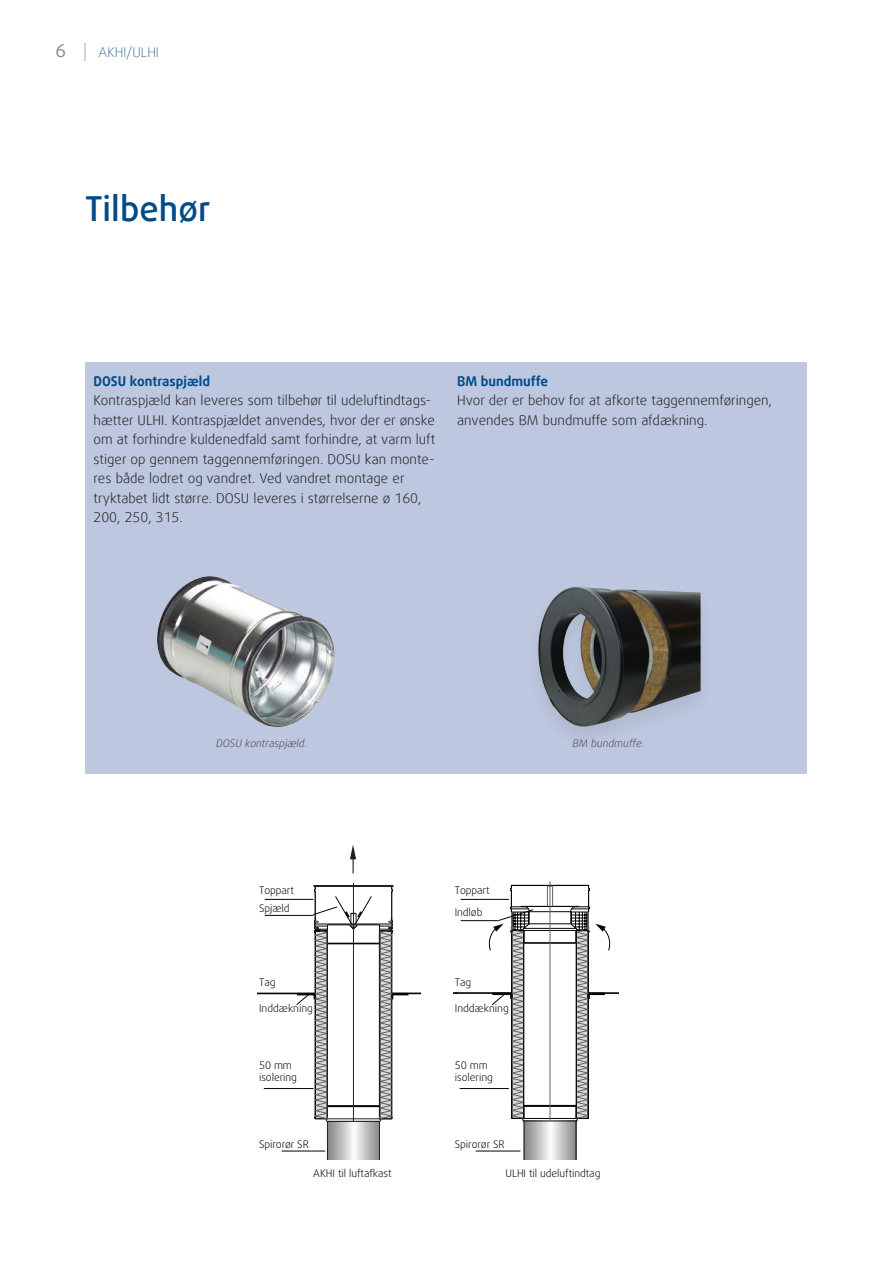
<style>
.page{position:relative;width:893px;height:1263px;background:#fff}
.page>*{position:absolute;margin:0;border:0;box-sizing:border-box;transform-origin:0 0}
.Indersider_overskrif{font:500 34.5px "Daxline Offc Pro";color:#004b87}
.Brød{font:300 13.5px/19.5px "Daxline Offc Pro";color:#231f20}
.Mellemrubrik{font:700 13.5px "Daxline Offc Pro";color:#004b87}
.t1{font:100 13.5px "Daxline Offc Pro";color:#004b87}
.t2{font:300 10.5px/12px "Daxline Offc Pro";letter-spacing:-.01em;color:#050504}
.Billedtekst{font:italic 300 10.5px "Daxline Offc Pro";color:#4b4c4d}
.s1{font-weight:400;font-size:18px;color:#86888b}
.s2{font-size:18px;color:#86888b}
</style>
<div class="page">
<div style="left:85px;top:362px;width:721px;height:412px;background:#bdc7df"></div>
<img style="left:157px;top:576px;width:177px;height:151px">
<img style="left:538px;top:587px;width:163px;height:140px">
<hr style="left:258px;top:992px;width:57px;height:2px;background:#050504">
<svg style="left:263px;top:883px;width:158px;height:277px"></svg>
<hr style="left:588px;top:992px;width:30px;height:2px;background:#050504">
<hr style="left:327px;top:929px;width:1px;height:188px;background:#231f20">
<hr style="left:379px;top:929px;width:1px;height:188px;background:#231f20">
<svg style="left:350px;top:845px;width:6px;height:28px"></svg>
<svg style="left:454px;top:881px;width:157px;height:279px"></svg>
<p class="t1" style="left:55px;top:44px;width:105px"><span class="s1">6</span> <span class="s2">|</span> AKHI/ULHI</p>
<p class="Indersider_overskrif" style="left:85px;top:185px;width:127px">Tilbehør</p>
<p class="Mellemrubrik" style="left:94px;top:372px;width:118px">DOSU kontraspjæld</p>
<p class="Brød" style="left:94px;top:391px;width:343px">Kontraspjæld kan leveres som tilbehør til udeluftindtags&shy;hætter ULHI. Kontraspjældet anvendes, hvor der er ønske om at forhindre kuldenedfald samt forhindre, at varm luft stiger op gennem taggennemføringen. DOSU kan monte&shy;res både lodret og vandret. Ved vandret montage er tryktabet lidt større. DOSU leveres i størrelserne ø 160, 200, 250, 315.</p>
<p class="Mellemrubrik" style="left:457px;top:372px;width:93px">BM bundmuffe</p>
<p class="Brød" style="left:457px;top:391px;width:316px">Hvor der er behov for at afkorte taggennemføringen, anvendes BM bundmuffe som afdækning.</p>
<p class="Billedtekst" style="left:216px;top:736px;width:93px">DOSU kontraspjæld.</p>
<p class="Billedtekst" style="left:573px;top:736px;width:73px">BM bundmuffe.</p>
<p class="t2" style="left:259px;top:882px;width:36px;line-height:17.1px">Toppart<br>Spjæld</p>
<p class="t2" style="left:455px;top:885px;width:36px">Toppart</p>
<p class="t2" style="left:455px;top:906px;width:29px">Indløb</p>
<p class="t2" style="left:259px;top:977px;width:18px">Tag</p>
<p class="t2" style="left:259px;top:1002px;width:55px">Inddækning</p>
<p class="t2" style="left:455px;top:977px;width:18px">Tag</p>
<p class="t2" style="left:455px;top:1002px;width:55px">Inddækning</p>
<p class="t2" style="left:259px;top:1059px;width:39px">50 mm isolering</p>
<p class="t2" style="left:455px;top:1059px;width:39px">50 mm isolering</p>
<p class="t2" style="left:259px;top:1138px;width:51px">Spirorør SR</p>
<p class="t2" style="left:455px;top:1138px;width:51px">Spirorør SR</p>
<p class="t2" style="left:313px;top:1167px;width:80px">AKHI til luftafkast</p>
<p class="t2" style="left:506px;top:1167px;width:96px">ULHI til udeluftindtag</p>
</div>
